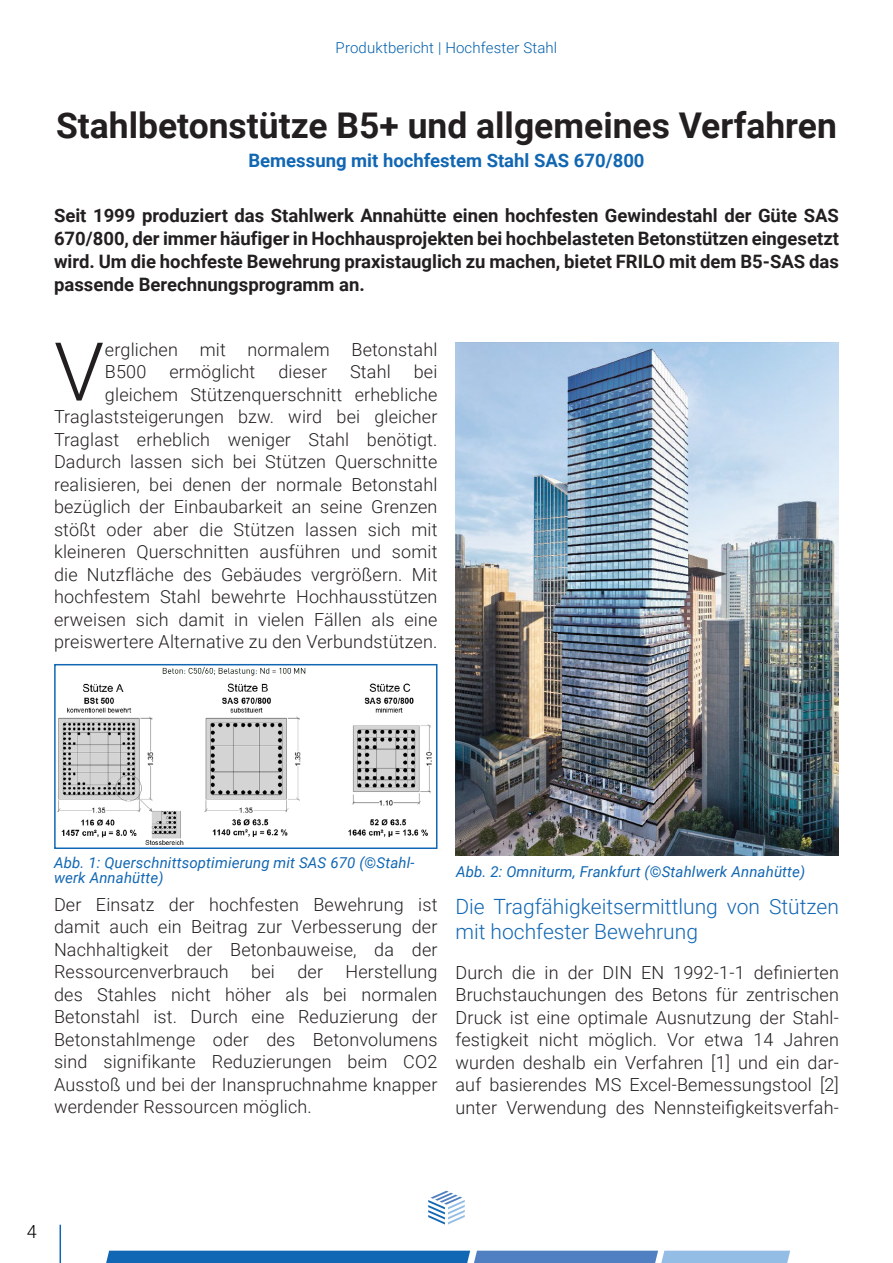
<style>
.page{position:relative;width:893px;height:1263px;background:#fff}
.page>*{position:absolute;margin:0;border:0;box-sizing:border-box;transform-origin:0 0}
.t1{font:300 81.3px "Roboto";color:#231f20}
.t2{font:700 35.4px "Roboto";color:#231f20}
.t3{font:300 21px/25.2px "Roboto";color:#1167b3}
.t4{font:700 18.45px/23.1px "Roboto";color:#231f20;text-align:justify}
.t5{font:700 18.45px "Roboto";color:#1167b3}
.t6{font:300 18px/22.5px "Roboto";letter-spacing:.01em;color:#231f20;text-align:justify}
.t7{font:300 18px "Roboto";color:#000}
.t8{font:italic 15px/15px "Roboto";letter-spacing:.01em;color:#1167b3}
.t9{font:300 15px "Roboto";letter-spacing:.01em;color:#005faa}
.s1{font-style:normal}
</style>
<div class="page">
<svg style="left:106px;top:1251px;width:684px;height:12px;background:#3f80c1"></svg>
<svg style="left:428px;top:1191px;width:37px;height:33px"></svg>
<hr style="left:60px;top:1225px;width:1px;height:38px;background:#1167b3">
<img style="left:57px;top:667px;width:375px;height:178px">
<div style="left:54px;top:664px;width:383px;height:185px;border:2px solid #1167b3"></div>
<img style="left:455px;top:342px;width:384px;height:514px">
<p class="t9" style="left:336px;top:37px;width:223px">Produktbericht | Hochfester Stahl</p>
<h2 class="t2" style="left:56px;top:101px;width:782px">Stahlbetonstütze B5+ und allgemeines Verfahren</h2>
<p class="t5" style="left:248px;top:148px;width:398px">Bemessung mit hochfestem Stahl SAS 670/800</p>
<p class="t4" style="left:54px;top:203px;width:786px">Seit 1999 produziert das Stahlwerk Annahütte einen hochfesten Gewindestahl der Güte SAS 670/800, der immer häufiger in Hochhausprojekten bei hochbelasteten Betonstützen eingesetzt wird. Um die hochfeste Bewehrung praxistauglich zu machen, bietet FRILO mit dem B5-SAS das passende Berechnungsprogramm an.</p>
<h1 class="t1" style="left:54px;top:315px;width:52px">V</h1>
<p class="t6" style="left:105px;top:337px;width:334px">erglichen mit normalem Betonstahl<br>B500</p>
<p class="t6" style="left:54px;top:360px;width:385px;text-align:right">bei<br>gleichem Stützenquerschnitt erhebliche Traglaststeigerungen bzw. wird bei gleicher Traglast erheblich weniger Stahl benötigt.<br>Dadurch lassen sich bei Stützen Querschnitte realisieren, bei denen der normale Betonstahl bezüglich der Einbaubarkeit an seine Grenzen stößt oder aber die Stützen lassen sich mit kleineren Querschnitten ausführen und somit die Nutzfläche des Gebäudes vergrößern. Mit hochfestem Stahl bewehrte Hochhausstützen erweisen sich damit in vielen Fällen als eine preiswertere Alternative zu den Verbundstützen.</p>
<p class="t6" style="left:169px;top:360px;width:87px">ermöglicht</p>
<p class="t6" style="left:278px;top:360px;width:50px">dieser</p>
<p class="t6" style="left:350px;top:360px;width:42px">Stahl</p>
<p class="t8" style="left:54px;top:854px;width:362px">Abb. 1: Querschnittsoptimierung mit SAS 670 (<span class="s1">©</span>Stahl&shy;werk Annahütte)</p>
<p class="t8" style="left:456px;top:863px;width:351px">Abb. 2: Omniturm, Frankfurt (<span class="s1">©</span>Stahlwerk Annahütte)</p>
<p class="t6" style="left:54px;top:892px;width:385px">Der Einsatz der hochfesten Bewehrung ist damit auch ein Beitrag zur Verbesserung der Nachhaltigkeit der Betonbauweise, da der Ressourcenverbrauch bei der Herstellung des Stahles nicht höher als bei normalen Betonstahl ist. Durch eine Reduzierung der Betonstahlmenge oder des Betonvolumens sind signifikante Reduzierungen beim CO2<br>Ausstoß und bei der Inanspruchnahme knapper werdender Ressourcen möglich.</p>
<p class="t3" style="left:455px;top:893px;width:385px">Die Tragfähigkeitsermittlung von Stützen mit hochfester Bewehrung</p>
<p class="t6" style="left:455px;top:960px;width:385px">Durch die in der DIN EN 1992-1-1 definierten Bruchstauchungen des Betons für zentrischen Druck ist eine optimale Ausnutzung der Stahl&shy;festigkeit nicht möglich. Vor etwa 14 Jahren wurden deshalb ein Verfahren [1] und ein dar&shy;auf basierendes MS Excel-Bemessungstool [2] unter Verwendung des Nennsteifigkeitsverfah-</p>
<p class="t7" style="left:27px;top:1219px;width:11px">4</p>
</div>
